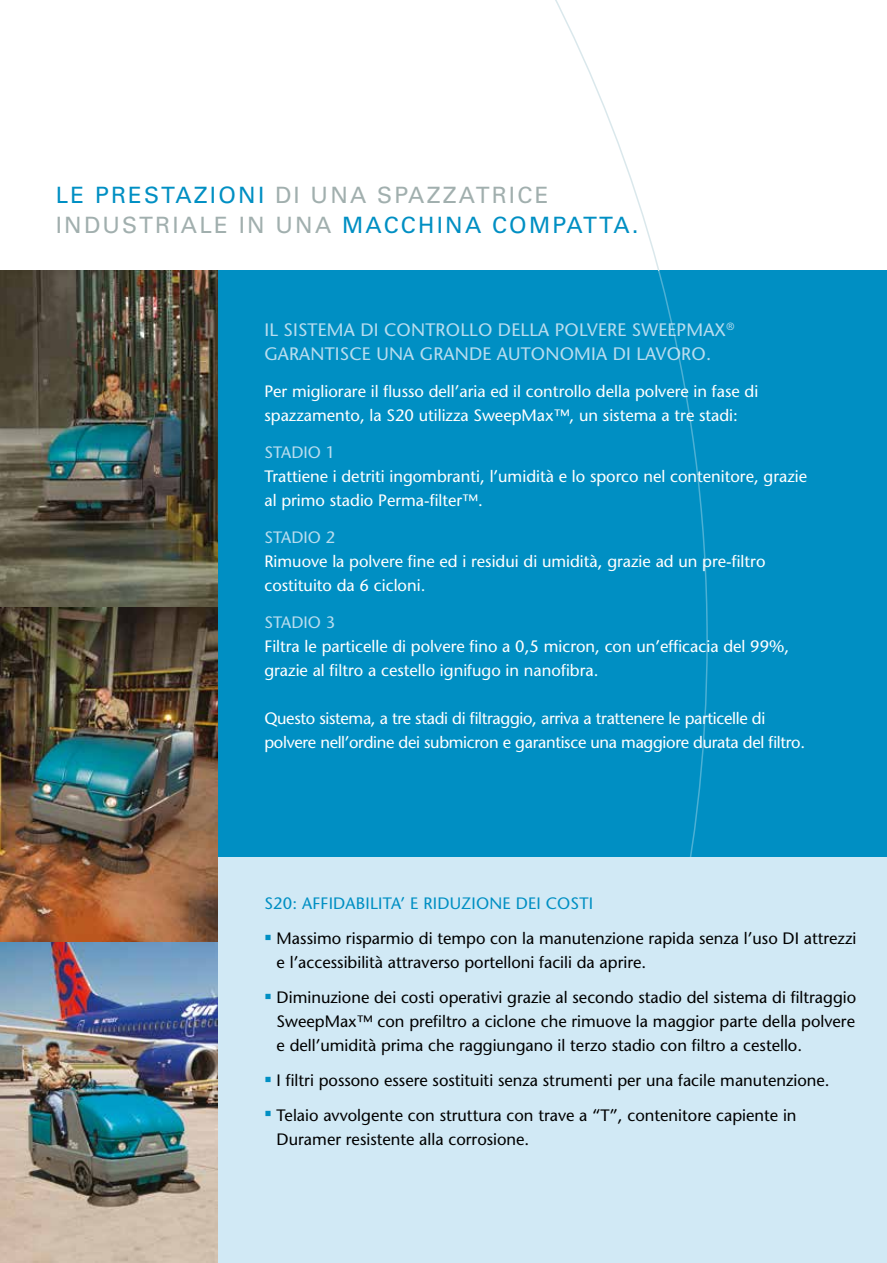
<style>
.page{position:relative;width:887px;height:1263px;background:#fff}
.page>*{position:absolute;margin:0;border:0;box-sizing:border-box;transform-origin:0 0}
.t1{font:22.5px/30px "Univers LT Std";letter-spacing:.1em;color:#a1afae}
.t2{font:500 18px/24px "Stone Sans Std";letter-spacing:.01em;color:#b8ddef}
.t3{font:500 16.5px/24px "Stone Sans Std";color:#000}
.t4{font:500 16.5px/24px "Stone Sans Std";color:#fff}
.t5{font:500 16.5px/24px "Stone Sans Std";letter-spacing:-.02em;color:#fff}
.t6{font:500 16.5px "Stone Sans Std";letter-spacing:.01em;color:#008fc3}
.t7{font:500 16.5px "Stone Sans Std";color:#b8ddef}
.s1{color:#008fc3}
.s2{font-family:"Minion Pro";font-weight:400;font-size:18px;color:#008fc3}
</style>
<div class="page">
<div style="left:2px;top:271px;width:884px;height:992px;background:#008fc3"></div>
<img style="left:0;top:271px;width:218px;height:337px">
<svg style="left:547px;top:0;width:112px;height:271px"></svg>
<svg style="left:555px;top:269px;width:153px;height:588px"></svg>
<div style="left:0;top:857px;width:886px;height:406px;background:#d1e9f5"></div>
<img style="left:0;top:608px;width:218px;height:335px">
<img style="left:0;top:943px;width:218px;height:320px">
<h1 class="t1" style="left:56px;top:180px;width:584px"><span class="s1">LE PRESTAZIONI</span> DI UNA SPAZZATRICE<br>INDUSTRIALE IN UNA <span class="s1">MACCHINA COMPATTA.</span></h1>
<p class="t2" style="left:264px;top:318px;width:471px">IL SISTEMA DI CONTROLLO DELLA POLVERE SWEEPMAX<sup>®<br></sup>GARANTISCE UNA GRANDE AUTONOMIA DI LAVORO.</p>
<p class="t4" style="left:264px;top:379px;width:495px">Per migliorare il flusso dell’aria ed il controllo della polvere in fase di spazzamento, la S20 utilizza SweepMax™, un sistema a tre stadi:</p>
<p class="t7" style="left:264px;top:443px;width:72px">STADIO 1</p>
<p class="t4" style="left:264px;top:464px;width:544px">Trattiene i detriti ingombranti, l’umidità e lo sporco nel contenitore, grazie al primo stadio Perma-filter™.</p>
<p class="t7" style="left:264px;top:527px;width:72px">STADIO 2</p>
<p class="t4" style="left:264px;top:549px;width:502px">Rimuove la polvere fine ed i residui di umidità, grazie ad un pre-filtro costituito da 6 cicloni.</p>
<p class="t7" style="left:264px;top:612px;width:72px">STADIO 3</p>
<p class="t4" style="left:264px;top:634px;width:526px">Filtra le particelle di polvere fino a 0,5 micron, con un’efficacia del 99%, grazie al filtro a cestello ignifugo in nanofibra.</p>
<p class="t5" style="left:264px;top:706px;width:542px">Questo sistema, a tre stadi di filtraggio, arriva a trattenere le particelle di polvere nell’ordine dei submicron e garantisce una maggiore durata del filtro.</p>
<p class="t6" style="left:264px;top:894px;width:330px">S20: AFFIDABILITA’ E RIDUZIONE DEI COSTI</p>
<p class="t3" style="left:276px;top:926px;width:581px;text-indent:-12px"><span class="s2">■</span> Massimo risparmio di tempo con la manutenzione rapida senza l’uso DI attrezzi e l’accessibilità attraverso portelloni facili da aprire.</p>
<p class="t3" style="left:276px;top:985px;width:581px;text-align:justify;text-indent:-12px"><span class="s2">■</span> Diminuzione dei costi operativi grazie al secondo stadio del sistema di filtraggio SweepMax™ con prefiltro a ciclone che rimuove la maggior parte della polvere e dell’umidità prima che raggiungano il terzo stadio con filtro a cestello.</p>
<p class="t3" style="left:264px;top:1068px;width:566px"><span class="s2">■</span> I filtri possono essere sostituiti senza strumenti per una facile manutenzione.</p>
<p class="t3" style="left:276px;top:1103px;width:521px;text-indent:-12px"><span class="s2">■</span> Telaio avvolgente con struttura con trave a “T”, contenitore capiente in<br>Duramer resistente alla corrosione.</p>
</div>
